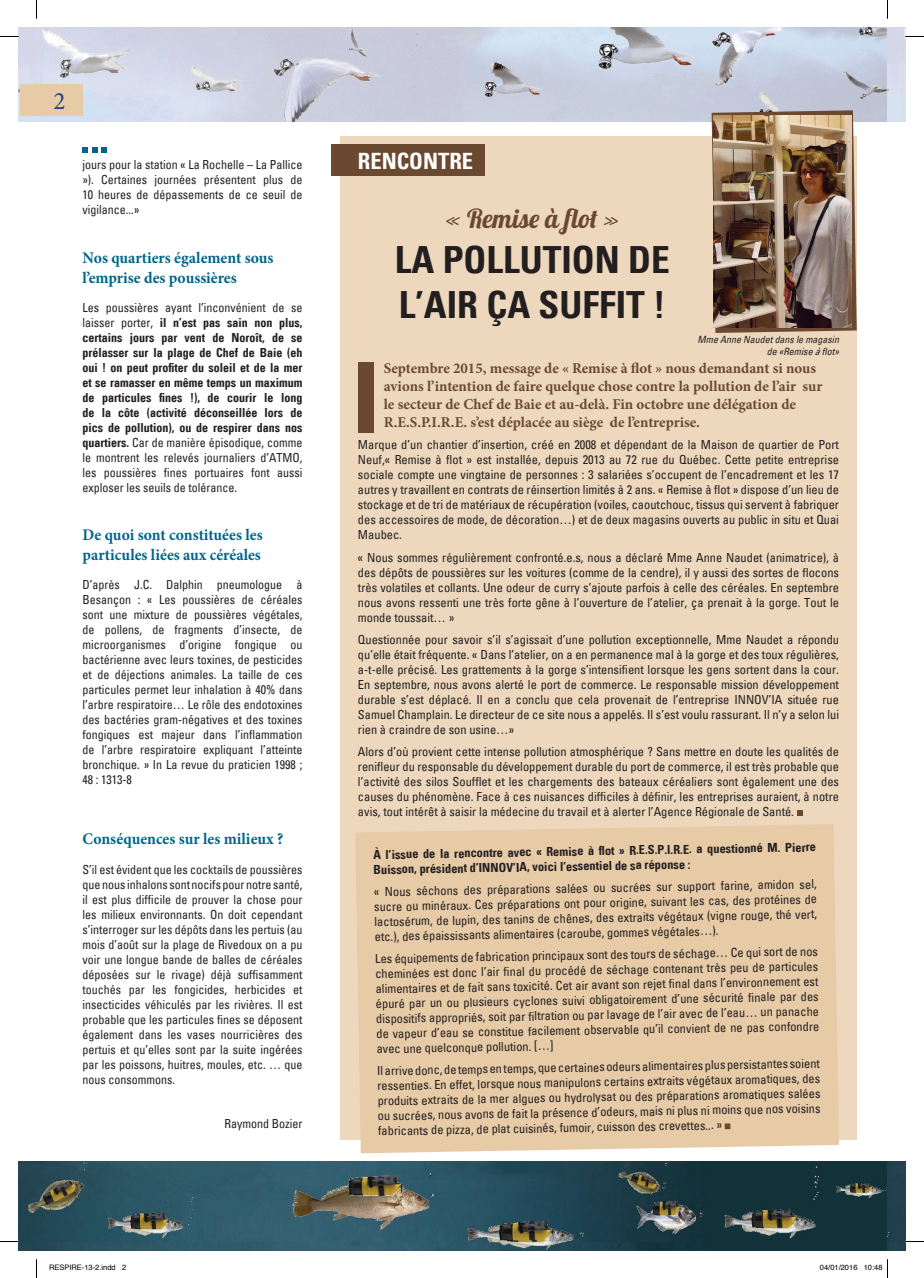
<style>
.page{position:relative;width:924px;height:1278px;background:#fff}
.page>*{position:absolute;margin:0;border:0;box-sizing:border-box;transform-origin:0 0}
.t1{font:700 condensed 37.5px/45px "Univers";color:#231f20}
.t2{font:26.25px "Lobster";color:#6b4931}
.t3{font:25px "Minion Pro";color:#24428c}
.t4{font:700 condensed 22.5px "Univers";color:#fff}
.t5{font:700 16.25px/19.5px "Minion Pro";color:#006589;scale:.96 1}
.t6{font:700 15px/18px "Minion Pro";color:#6b4931}
.t7{font:condensed 12.5px/15px "Univers";color:#231f20;text-align:justify}
.t8{font:condensed 12.5px/15px "Univers";color:#231f20;text-align:justify;scale:.96 1}
.t9{font:700 condensed 12.5px/15px "Univers";color:#231f20;text-align:justify;scale:.96 1}
.t10{font:700 condensed 12.5px/15px "Univers";color:#231f20}
.t11{font:italic condensed 10px/12px "Univers";color:#231f20;text-align:right}
.t12{font:7.5px "Helvetica";color:#000}
.s1{font-weight:400}
</style>
<div class="page">
<img style="left:19px;top:27px;width:886px;height:95px">
<img style="left:19px;top:1161px;width:886px;height:89px">
<div style="left:20px;top:84px;width:63px;height:32px;background:#e7caa6"></div>
<div style="left:340px;top:136px;width:516px;height:1003px;background:#edd8bd"></div>
<svg style="left:797px;top:810px;width:5px;height:6px"></svg>
<div style="left:331px;top:144px;width:153px;height:32px;background:#6b4931"></div>
<div style="left:358px;top:362px;width:15px;height:71px;background:#6b4931"></div>
<div style="left:355px;top:824px;width:483px;height:329px;background:#e7caa6"></div>
<svg style="left:724px;top:1123px;width:6px;height:6px"></svg>
<svg style="left:711px;top:110px;width:145px;height:223px"></svg>
<img style="left:713px;top:115px;width:138px;height:213px">
<svg style="left:83px;top:147px;width:24px;height:6px"></svg>
<svg style="left:0;top:36px;width:19px;height:1px"></svg>
<svg style="left:905px;top:36px;width:18px;height:1px"></svg>
<svg style="left:0;top:1240px;width:19px;height:2px"></svg>
<svg style="left:905px;top:1240px;width:18px;height:2px"></svg>
<svg style="left:36px;top:0;width:1px;height:19px"></svg>
<svg style="left:36px;top:1259px;width:1px;height:19px"></svg>
<svg style="left:887px;top:0;width:1px;height:19px"></svg>
<svg style="left:887px;top:1259px;width:1px;height:19px"></svg>
<h3 class="t3" style="left:53px;top:84px;width:13px">2</h3>
<p class="t8" style="left:83px;top:159px;width:230px">jours pour la station « La Rochelle – La Pallice »). Certaines journées présentent plus de 10 heures de dépassements de ce seuil de vigilance...»</p>
<h3 class="t5" style="left:83px;top:248px;width:200px">Nos quartiers également sous l’emprise des poussières</h3>
<p class="t9" style="left:83px;top:301px;width:230px"><span class="s1">Les poussières ayant l’inconvénient de se laisser porter,</span> il n’est pas sain non plus, certains jours par vent de Noroît, de se prélasser sur la plage de Chef de Baie (eh oui ! on peut profiter du soleil et de la mer et se ramasser en même temps un maximum de particules fines !), de courir le long de la côte (activité déconseillée lors de pics de pollution), ou de respirer dans nos quartiers. <span class="s1">Car de manière épisodique, comme le montrent les relevés journaliers d’ATMO, les poussières fines portuaires font aussi exploser les seuils de tolérance.</span></p>
<h3 class="t5" style="left:83px;top:525px;width:189px">De quoi sont constituées les particules liées aux céréales</h3>
<p class="t8" style="left:83px;top:578px;width:230px">D’après J.C. Dalphin pneumologue à Besançon : « Les poussières de céréales sont une mixture de poussières végétales, de pollens, de fragments d’insecte, de microorganismes d’origine fongique ou bactérienne avec leurs toxines, de pesticides et de déjections animales. La taille de ces particules permet leur inhalation à 40% dans l’arbre respiratoire… Le rôle des endotoxines des bactéries gram-négatives et des toxines fongiques est majeur dans l’inflammation de l’arbre respiratoire expliquant l’atteinte bronchique. » In La revue du praticien 1998 ; 48 : 1313-8</p>
<h3 class="t5" style="left:83px;top:829px;width:210px">Conséquences sur les milieux ?</h3>
<p class="t8" style="left:83px;top:863px;width:230px">S’il est évident que les cocktails de poussières que nous inhalons sont nocifs pour notre santé, il est plus difficile de prouver la chose pour les milieux environnants. On doit cependant s’interroger sur les dépôts dans les pertuis (au mois d’août sur la plage de Rivedoux on a pu voir une longue bande de balles de céréales déposées sur le rivage) déjà suffisamment touchés par les fongicides, herbicides et insecticides véhiculés par les rivières. Il est probable que les particules fines se déposent également dans les vases nourricières des pertuis et qu’elles sont par la suite ingérées par les poissons, huitres, moules, etc. … que nous consommons.</p>
<p class="t8" style="left:224px;top:1117px;width:83px">Raymond Bozier</p>
<h3 class="t4" style="left:358px;top:152px;width:117px">RENCONTRE</h3>
<h2 class="t2" style="left:446px;top:202px;width:174px">« Remise à flot »</h2>
<h1 class="t1" style="left:394px;top:240px;width:276px">LA POLLUTION DE<br>L’AIR ÇA SUFFIT !</h1>
<p class="t11" style="left:697px;top:334px;width:143px">Mme Anne Naudet dans le magasin de «Remise à flot»</p>
<p class="t6" style="left:383px;top:359px;width:440px">Septembre 2015, message de « Remise à flot » nous demandant si nous avions l’intention de faire quelque chose contre la pollution de l’air sur le secteur de Chef de Baie et au-delà. Fin octobre une délégation de R.E.S.P.I.R.E. s’est déplacée au siège de l’entreprise.</p>
<p class="t7" style="left:358px;top:439px;width:482px">Marque d’un chantier d’insertion, créé en 2008 et dépendant de la Maison de quartier de Port Neuf,« Remise à flot » est installée, depuis 2013 au 72 rue du Québec. Cette petite entreprise sociale compte une vingtaine de personnes : 3 salariées s’occupent de l’encadrement et les 17 autres y travaillent en contrats de réinsertion limités à 2 ans. « Remise à flot » dispose d’un lieu de stockage et de tri de matériaux de récupération (voiles, caoutchouc, tissus qui servent à fabriquer des accessoires de mode, de décoration…) et de deux magasins ouverts au public in situ et Quai Maubec.</p>
<p class="t7" style="left:358px;top:551px;width:482px">« Nous sommes régulièrement confronté.e.s, nous a déclaré Mme Anne Naudet (animatrice), à des dépôts de poussières sur les voitures (comme de la cendre), il y aussi des sortes de flocons très volatiles et collants. Une odeur de curry s’ajoute parfois à celle des céréales. En septembre nous avons ressenti une très forte gêne à l’ouverture de l’atelier, ça prenait à la gorge. Tout le monde toussait… »</p>
<p class="t7" style="left:358px;top:633px;width:482px">Questionnée pour savoir s’il s’agissait d’une pollution exceptionnelle, Mme Naudet a répondu qu’elle était fréquente. « Dans l’atelier, on a en permanence mal à la gorge et des toux régulières, a-t-elle précisé. Les grattements à la gorge s’intensifient lorsque les gens sortent dans la cour.<br>En septembre, nous avons alerté le port de commerce. Le responsable mission développement durable s’est déplacé. Il en a conclu que cela provenait de l’entreprise INNOV’IA située rue Samuel Champlain. Le directeur de ce site nous a appelés. Il s’est voulu rassurant. Il n’y a selon lui rien à craindre de son usine…»</p>
<p class="t7" style="left:358px;top:745px;width:482px">Alors d’où provient cette intense pollution atmosphérique ? Sans mettre en doute les qualités de renifleur du responsable du développement durable du port de commerce, il est très probable que l’activité des silos Soufflet et les chargements des bateaux céréaliers sont également une des causes du phénomène. Face à ces nuisances difficiles à définir, les entreprises auraient, à notre avis, tout intérêt à saisir la médecine du travail et à alerter l’Agence Régionale de Santé.</p>
<p class="t10" style="left:373px;top:848px;width:444px;rotate:-1deg">À l’issue de la rencontre avec « Remise à fl ot » R.E.S.P.I.R.E. a questionné M. Pierre<br>Buisson, président d’INNOV’IA, voici l’essentiel de sa réponse :</p>
<p class="t7" style="left:374px;top:885px;width:444px;rotate:-1deg">« Nous séchons des préparations salées ou sucrées sur support farine, amidon sel, sucre ou minéraux. Ces préparations ont pour origine, suivant les cas, des protéines de lactosérum, de lupin, des tanins de chênes, des extraits végétaux (vigne rouge, thé vert, etc.), des épaississants alimentaires (caroube, gommes végétales…).</p>
<p class="t7" style="left:375px;top:952px;width:444px;rotate:-1deg">Les équipements de fabrication principaux sont des tours de séchage… Ce qui sort de nos cheminées est donc l’air fi nal du procédé de séchage contenant très peu de particules alimentaires et de fait sans toxicité. Cet air avant son rejet fi nal dans l’environnement est épuré par un ou plusieurs cyclones suivi obligatoirement d’une sécurité fi nale par des dispositifs appropriés, soit par fi ltration ou par lavage de l’air avec de l’eau… un panache de vapeur d’eau se constitue facilement observable qu’il convient de ne pas confondre avec une quelconque pollution. […]</p>
<p class="t7" style="left:377px;top:1064px;width:444px;rotate:-1deg">Il arrive donc, de temps en temps, que certaines odeurs alimentaires plus persistantes soient ressenties. En effet, lorsque nous manipulons certains extraits végétaux aromatiques, des produits extraits de la mer algues ou hydrolysat ou des préparations aromatiques salées ou sucrées, nous avons de fait la présence d’odeurs, mais ni plus ni moins que nos voisins fabricants de pizza, de plat cuisinés, fumoir, cuisson des crevettes... »</p>
<p class="t12" style="left:49px;top:1262px;width:79px">RESPIRE-13-2.indd 2</p>
<p class="t12" style="left:819px;top:1262px;width:64px">04/01/2016 10:48</p>
</div>
